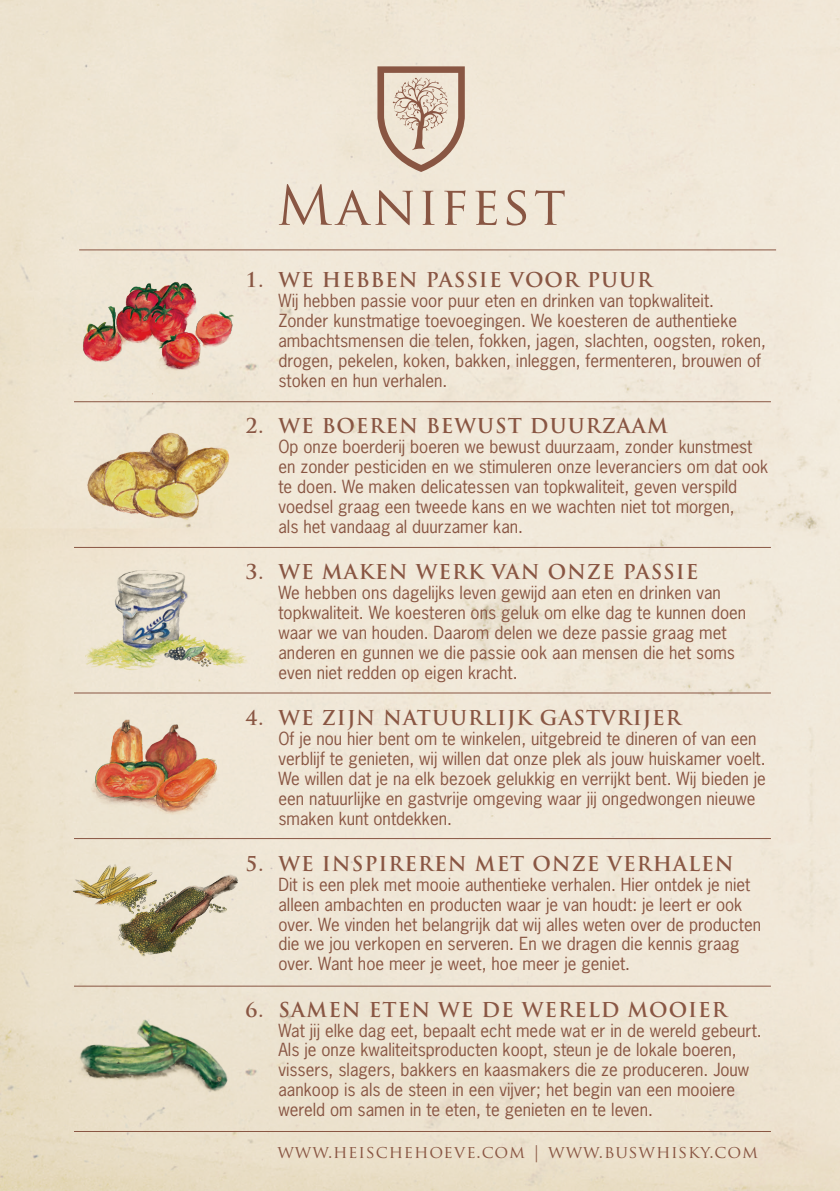
<style>
.page{position:relative;width:840px;height:1191px;background:#fff}
.page>*{position:absolute;margin:0;border:0;box-sizing:border-box;transform-origin:0 0}
.t1{font:53.2px "Trajan Pro";letter-spacing:.05em;color:#895643}
.t2{font:700 20px "Trajan Pro";letter-spacing:.05em;color:#895643}
.t3{font:17.2px "Trajan Pro";letter-spacing:.05em;color:#895643}
.t4{font:17px/20px "News Gothic Std";color:#895643}
</style>
<div class="page">
<img style="left:0;top:0;width:839px;height:1191px">
<img style="left:50px;top:268px;width:195px;height:134px">
<img style="left:67px;top:420px;width:183px;height:127px">
<img style="left:60px;top:853px;width:184px;height:116px">
<img style="left:62px;top:1004px;width:178px;height:115px">
<img style="left:83px;top:713px;width:149px;height:106px">
<img style="left:85px;top:560px;width:170px;height:111px">
<hr style="left:79px;top:249px;width:696px;height:1px;background:#895643">
<hr style="left:74px;top:401px;width:696px;height:1px;background:#895643">
<hr style="left:74px;top:547px;width:696px;height:1px;background:#895643">
<hr style="left:74px;top:692px;width:696px;height:1px;background:#895643">
<hr style="left:74px;top:838px;width:696px;height:1px;background:#895643">
<hr style="left:74px;top:985px;width:696px;height:1px;background:#895643">
<hr style="left:74px;top:1131px;width:696px;height:1px;background:#895643">
<svg style="left:377px;top:66px;width:87px;height:106px"></svg>
<h1 class="t1" style="left:276px;top:172px;width:291px">Manifest</h1>
<p class="t2" style="left:245px;top:267px;width:408px">1. WE HEBBEN PASSIE VOOR PUUR</p>
<p class="t4" style="left:278px;top:290px;width:489px">Wij hebben passie voor puur eten en drinken van topkwaliteit.<br>Zonder kunstmatige toevoegingen. We koesteren de authentieke ambachtsmensen die telen, fokken, jagen, slachten, oogsten, roken, drogen, pekelen, koken, bakken, inleggen, fermenteren, brouwen of stoken en hun verhalen.</p>
<p class="t2" style="left:245px;top:413px;width:423px">2. WE BOEREN BEWUST DUURZAAM</p>
<p class="t4" style="left:278px;top:436px;width:491px">Op onze boerderij boeren we bewust duurzaam, zonder kunstmest en zonder pesticiden en we stimuleren onze leveranciers om dat ook te doen. We maken delicatessen van topkwaliteit, geven verspild voedsel graag een tweede kans en we wachten niet tot morgen,<br>als het vandaag al duurzamer kan.</p>
<p class="t2" style="left:245px;top:559px;width:454px">3. WE MAKEN WERK VAN ONZE PASSIE</p>
<p class="t4" style="left:278px;top:582px;width:469px">We hebben ons dagelijks leven gewijd aan eten en drinken van topkwaliteit. We koesteren ons geluk om elke dag te kunnen doen waar we van houden. Daarom delen we deze passie graag met anderen en gunnen we die passie ook aan mensen die het soms even niet redden op eigen kracht.</p>
<p class="t2" style="left:245px;top:705px;width:436px">4. WE ZIJN NATUURLIJK GASTVRIJER</p>
<p class="t4" style="left:278px;top:728px;width:488px">Of je nou hier bent om te winkelen, uitgebreid te dineren of van een verblijf te genieten, wij willen dat onze plek als jouw huiskamer voelt.<br>We willen dat je na elk bezoek gelukkig en verrijkt bent. Wij bieden je een natuurlijke en gastvrije omgeving waar jij ongedwongen nieuwe smaken kunt ontdekken.</p>
<p class="t2" style="left:245px;top:851px;width:489px">5. WE INSPIREREN MET ONZE VERHALEN</p>
<p class="t4" style="left:278px;top:874px;width:484px">Dit is een plek met mooie authentieke verhalen. Hier ontdek je niet alleen ambachten en producten waar je van houdt: je leert er ook over. We vinden het belangrijk dat wij alles weten over de producten die we jou verkopen en serveren. En we dragen die kennis graag over. Want hoe meer je weet, hoe meer je geniet.</p>
<p class="t2" style="left:245px;top:996px;width:482px">6. SAMEN ETEN WE DE WERELD MOOIER</p>
<p class="t4" style="left:278px;top:1020px;width:484px">Wat jij elke dag eet, bepaalt echt mede wat er in de wereld gebeurt.<br>Als je onze kwaliteitsproducten koopt, steun je de lokale boeren, vissers, slagers, bakkers en kaasmakers die ze produceren. Jouw aankoop is als de steen in een vijver; het begin van een mooiere wereld om samen in te eten, te genieten en te leven.</p>
<p class="t3" style="left:277px;top:1141px;width:481px">www.heischehoeve.com | www.buswhisky.com</p>
</div>
